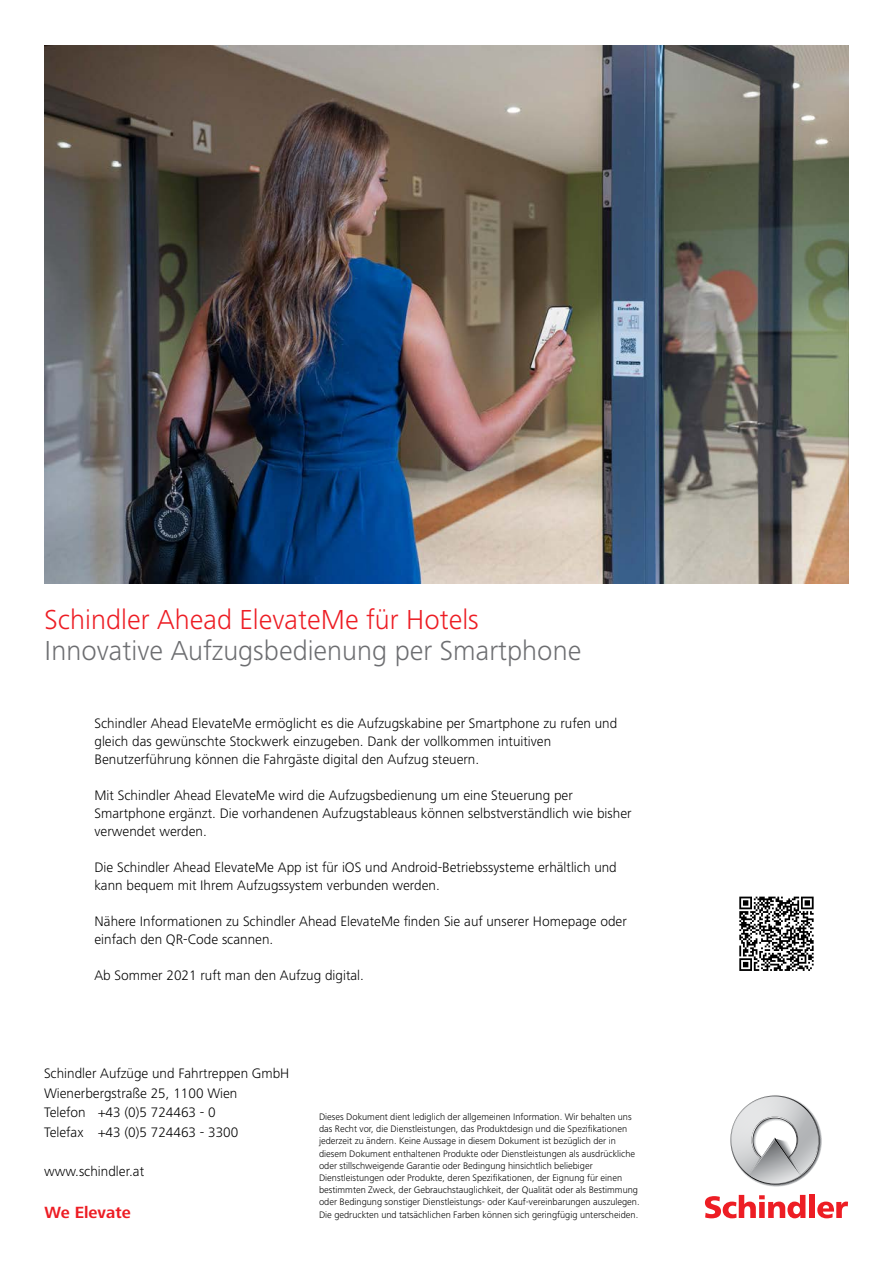
<style>
.page{position:relative;width:893px;height:1263px;background:#fff}
.page>*{position:absolute;margin:0;border:0;box-sizing:border-box;transform-origin:0 0}
.t1{font:300 28.5px "Frutiger Next LT";color:#6d6e71}
.t2{font:300 28.5px "Frutiger Next LT";color:#ed1d24}
.t3{font:700 16.8px "Frutiger Next LT";color:#ed1d24}
.t4{font:300 14.25px/18px "Frutiger Next LT";color:#000}
.t5{font:300 9.75px/12.1px "Frutiger Next LT";color:#000}
</style>
<div class="page">
<img style="left:44px;top:45px;width:804px;height:538px">
<svg style="left:739px;top:897px;width:75px;height:74px"></svg>
<svg style="left:705px;top:1195px;width:100px;height:23px"></svg>
<div style="left:809px;top:1195px;width:6px;height:23px;background:#ed1d24"></div>
<svg style="left:817px;top:1201px;width:31px;height:17px"></svg>
<svg style="left:730px;top:1095px;width:89px;height:89px"></svg>
<p class="t2" style="left:45px;top:604px;width:436px">Schindler Ahead ElevateMe für Hotels</p>
<p class="t1" style="left:45px;top:635px;width:538px">Innovative Aufzugsbedienung per Smartphone</p>
<p class="t4" style="left:94px;top:714px;width:524px">Schindler Ahead ElevateMe ermöglicht es die Aufzugskabine per Smartphone zu rufen und gleich das gewünschte Stockwerk einzugeben. Dank der vollkommen intuitiven<br>Benutzerführung können die Fahrgäste digital den Aufzug steuern.</p>
<p class="t4" style="left:94px;top:786px;width:539px">Mit Schindler Ahead ElevateMe wird die Aufzugsbedienung um eine Steuerung per<br>Smartphone ergänzt. Die vorhandenen Aufzugstableaus können selbstverständlich wie bisher verwendet werden.</p>
<p class="t4" style="left:94px;top:858px;width:524px">Die Schindler Ahead ElevateMe App ist für iOS und Android-Betriebssysteme erhältlich und kann bequem mit Ihrem Aufzugssystem verbunden werden.</p>
<p class="t4" style="left:94px;top:912px;width:534px">Nähere Informationen zu Schindler Ahead ElevateMe fnden Sie auf unserer Homepage oder einfach den QR-Code scannen.</p>
<p class="t4" style="left:94px;top:966px;width:271px">Ab Sommer 2021 ruft man den Aufzug digital.</p>
<p class="t4" style="left:44px;top:1064px;width:247px">Schindler Aufzüge und Fahrtreppen GmbH</p>
<p class="t4" style="left:44px;top:1084px;width:195px">Wienerbergstraße 25, 1100 Wien</p>
<p class="t4" style="left:44px;top:1104px;width:173px">Telefon +43 (0)5 724463 - 0</p>
<p class="t5" style="left:319px;top:1111px;width:314px">Dieses Dokument dient lediglich der allgemeinen Information. Wir behalten uns das Recht vor, die Dienstleistungen, das Produktdesign und die Spezifkationen</p>
<p class="t4" style="left:44px;top:1123px;width:196px">Telefax +43 (0)5 724463 - 3300</p>
<p class="t5" style="left:319px;top:1135px;width:318px">jederzeit zu ändern. Keine Aussage in diesem Dokument ist bezüglich der in diesem Dokument enthaltenen Produkte oder Dienstleistungen als ausdrückliche oder stillschweigende Garantie oder Bedingung hinsichtlich beliebiger</p>
<p class="t4" style="left:44px;top:1162px;width:102px">www.schindler.at</p>
<p class="t5" style="left:319px;top:1172px;width:322px">Dienstleistungen oder Produkte, deren Spezifkationen, der Eignung für einen bestimmten Zweck, der Gebrauchstauglichkeit, der Qualität oder als Bestimmung oder Bedingung sonstiger Dienstleistungs- oder Kauf-vereinbarungen auszulegen.</p>
<p class="t3" style="left:45px;top:1203px;width:88px">We Elevate</p>
<p class="t5" style="left:319px;top:1208px;width:321px">Die gedruckten und tatsächlichen Farben können sich geringfügig unterscheiden.</p>
</div>
